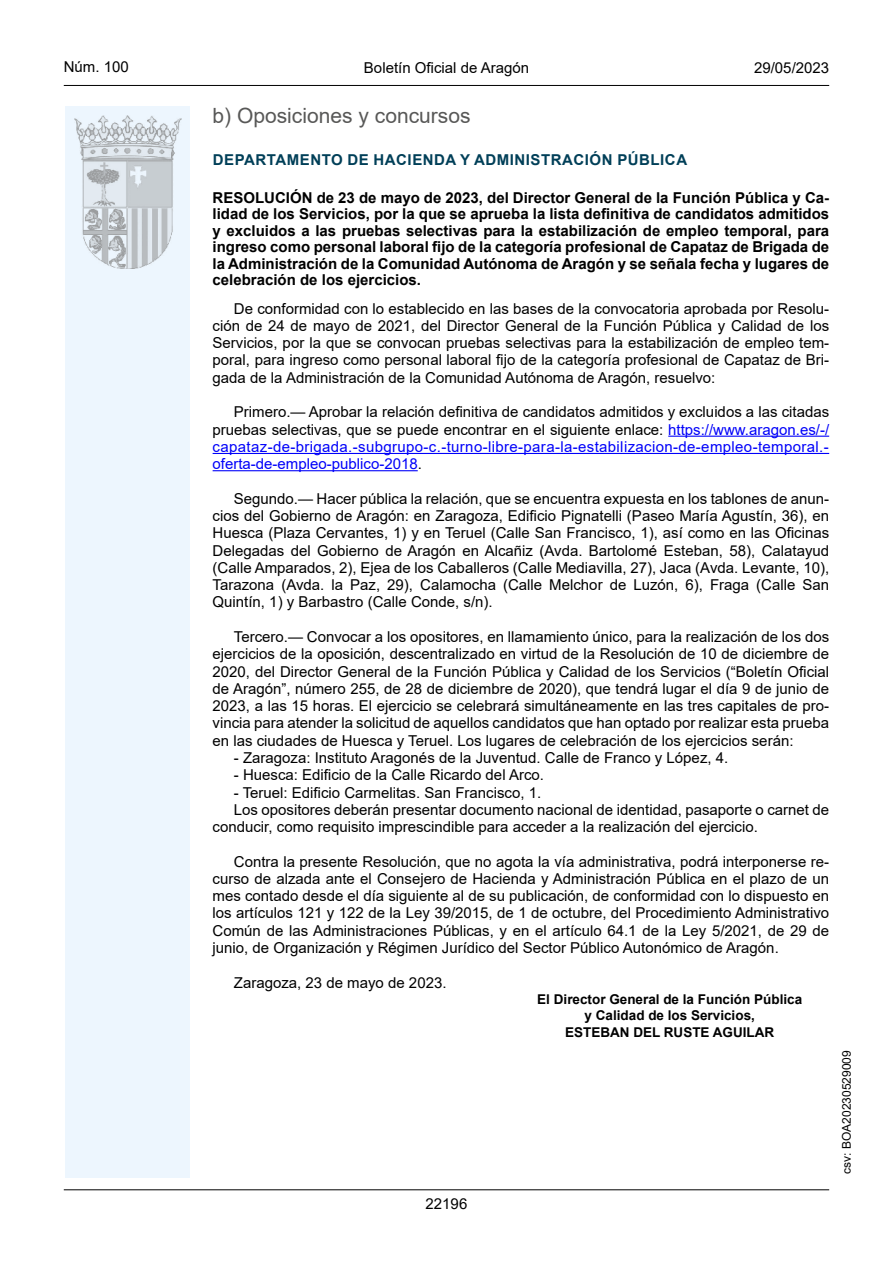
<style>
.page{position:relative;width:893px;height:1263px;background:#fff}
.page>*{position:absolute;margin:0;border:0;box-sizing:border-box;transform-origin:0 0}
.Sub_Seccion{font:21px "Arial";color:#585857}
.inicio_de_parrafo{font:15px/17.2px "Arial";color:#000;text-align:justify}
.Titulo_text{font:700 15px/16.5px "Arial";color:#000;text-align:justify}
.inicio_de_parrafo-2{font:15px/17.2px "Arial";letter-spacing:.01em;color:#0000fa;text-align:justify}
.emisor_text{font:15px "Arial Bold MT2";letter-spacing:.035em;color:#003f58}
.estilo_head-c{font:15px "Arial";color:#000}
.estilo_head-d{font:15px "Arial MT2";color:#000}
.estilo_head-i{font:15px "Arial MT2";color:#000}
.numero_pagina{font:15px "Arial MT2";color:#000}
.firma_der{font:13.5px "Arial Bold MT2";color:#000}
.estilo_head-i-2{font:12px "Arial MT2";color:#000}
.s1{font-family:"Arial Bold MT2";font-weight:400}
.s2{color:#000}
.s3{font-family:"Arial MT2";color:#000}
</style>
<div class="page">
<div style="left:65px;top:106px;width:125px;height:1072px;background:#edf6fe"></div>
<img style="left:75px;top:115px;width:106px;height:153px">
<hr style="left:64px;top:85px;width:765px;height:1px;background:#000">
<hr style="left:64px;top:1189px;width:765px;height:1px;background:#000">
<hr style="left:668px;top:436px;width:161px;height:1px;background:#0000fa">
<hr style="left:213px;top:453px;width:616px;height:1px;background:#0000fa">
<hr style="left:213px;top:470px;width:205px;height:1px;background:#0000fa">
<p class="estilo_head-i" style="left:64px;top:57px;width:67px">Núm. 100</p>
<p class="estilo_head-c" style="left:364px;top:57px;width:167px">Boletín Oficial de Aragón</p>
<p class="estilo_head-d" style="left:754px;top:57px;width:77px">29/05/2023</p>
<h4 class="Sub_Seccion" style="left:213px;top:101px;width:259px">b) Oposiciones y concursos</h4>
<h5 class="emisor_text" style="left:213px;top:149px;width:476px">DEPARTAMENTO DE HACIENDA Y ADMINISTRACIÓN PÚBLICA</h5>
<p class="Titulo_text" style="left:213px;top:189px;width:618px"><span class="s1">RESOLUCIÓN de 23 de mayo de 2023, del Director General de la Función Pública y Ca&shy;</span>lidad de los Servicios, por la que se aprueba la lista definitiva de candidatos admitidos <span class="s1">y excluidos a las pruebas selectivas para la estabilización de empleo temporal, para </span>ingreso como personal laboral fijo de la categoría profesional de Capataz de Brigada de la Administración de la Comunidad Autónoma de Aragón y se señala fecha y lugares de celebración de los ejercicios.</p>
<p class="inicio_de_parrafo" style="left:213px;top:300px;width:618px;text-indent:21px">De conformidad con lo establecido en las bases de la convocatoria aprobada por Resolu&shy;ción de 24 de mayo de 2021, del Director General de la Función Pública y Calidad de los Servicios, por la que se convocan pruebas selectivas para la estabilización de empleo tem&shy;poral, para ingreso como personal laboral fijo de la categoría profesional de Capataz de Bri&shy;gada de la Administración de la Comunidad Autónoma de Aragón, resuelvo:</p>
<p class="inicio_de_parrafo-2" style="left:213px;top:403px;width:618px;text-indent:21px"><span class="s2">Primero.— Aprobar la relación definitiva de candidatos admitidos y excluidos a las citadas pruebas selectivas, que se puede encontrar en el siguiente enlace:</span> https://www.aragon.es/-/ capataz-de-brigada.-subgrupo-c.-turno-libre-para-la-estabilizacion-de-empleo-temporal.- oferta-de-empleo-publico-2018<span class="s3">.</span></p>
<p class="inicio_de_parrafo" style="left:213px;top:490px;width:618px;text-indent:21px">Segundo.— Hacer pública la relación, que se encuentra expuesta en los tablones de anun&shy;cios del Gobierno de Aragón: en Zaragoza, Edificio Pignatelli (Paseo María Agustín, 36), en Huesca (Plaza Cervantes, 1) y en Teruel (Calle San Francisco, 1), así como en las Oficinas Delegadas del Gobierno de Aragón en Alcañiz (Avda. Bartolomé Esteban, 58), Calatayud (Calle Amparados, 2), Ejea de los Caballeros (Calle Mediavilla, 27), Jaca (Avda. Levante, 10), Tarazona (Avda. la Paz, 29), Calamocha (Calle Melchor de Luzón, 6), Fraga (Calle San Quintín, 1) y Barbastro (Calle Conde, s/n).</p>
<p class="inicio_de_parrafo" style="left:213px;top:628px;width:618px;text-indent:21px">Tercero.— Convocar a los opositores, en llamamiento único, para la realización de los dos ejercicios de la oposición, descentralizado en virtud de la Resolución de 10 de diciembre de 2020, del Director General de la Función Pública y Calidad de los Servicios (“Boletín Oficial de Aragón”, número 255, de 28 de diciembre de 2020), que tendrá lugar el día 9 de junio de 2023, a las 15 horas. El ejercicio se celebrará simultáneamente en las tres capitales de pro&shy;vincia para atender la solicitud de aquellos candidatos que han optado por realizar esta prueba en las ciudades de Huesca y Teruel. Los lugares de celebración de los ejercicios serán:</p>
<p class="inicio_de_parrafo" style="left:234px;top:749px;width:496px">- Zaragoza: Instituto Aragonés de la Juventud. Calle de Franco y López, 4.</p>
<p class="inicio_de_parrafo" style="left:234px;top:766px;width:312px">- Huesca: Edificio de la Calle Ricardo del Arco.</p>
<p class="inicio_de_parrafo" style="left:234px;top:783px;width:309px">- Teruel: Edificio Carmelitas. San Francisco, 1.</p>
<p class="inicio_de_parrafo" style="left:213px;top:801px;width:618px;text-indent:21px">Los opositores deberán presentar documento nacional de identidad, pasaporte o carnet de conducir, como requisito imprescindible para acceder a la realización del ejercicio.</p>
<p class="inicio_de_parrafo" style="left:213px;top:853px;width:618px;text-indent:21px">Contra la presente Resolución, que no agota la vía administrativa, podrá interponerse re&shy;curso de alzada ante el Consejero de Hacienda y Administración Pública en el plazo de un mes contado desde el día siguiente al de su publicación, de conformidad con lo dispuesto en los artículos 121 y 122 de la Ley 39/2015, de 1 de octubre, del Procedimiento Administrativo Común de las Administraciones Públicas, y en el artículo 64.1 de la Ley 5/2021, de 29 de junio, de Organización y Régimen Jurídico del Sector Público Autonómico de Aragón.</p>
<p class="inicio_de_parrafo" style="left:234px;top:973px;width:214px">Zaragoza, 23 de mayo de 2023.</p>
<p class="firma_der" style="left:537px;top:990px;width:266px">El Director General de la Función Pública</p>
<p class="firma_der" style="left:585px;top:1006px;width:172px">y Calidad de los Servicios,</p>
<p class="firma_der" style="left:565px;top:1023px;width:211px">ESTEBAN DEL RUSTE AGUILAR</p>
<p class="numero_pagina" style="left:426px;top:1193px;width:43px">22196</p>
<p class="estilo_head-i-2" style="left:838px;top:1174px;width:125px;rotate:-90deg">csv: BOA20230529009</p>
</div>
